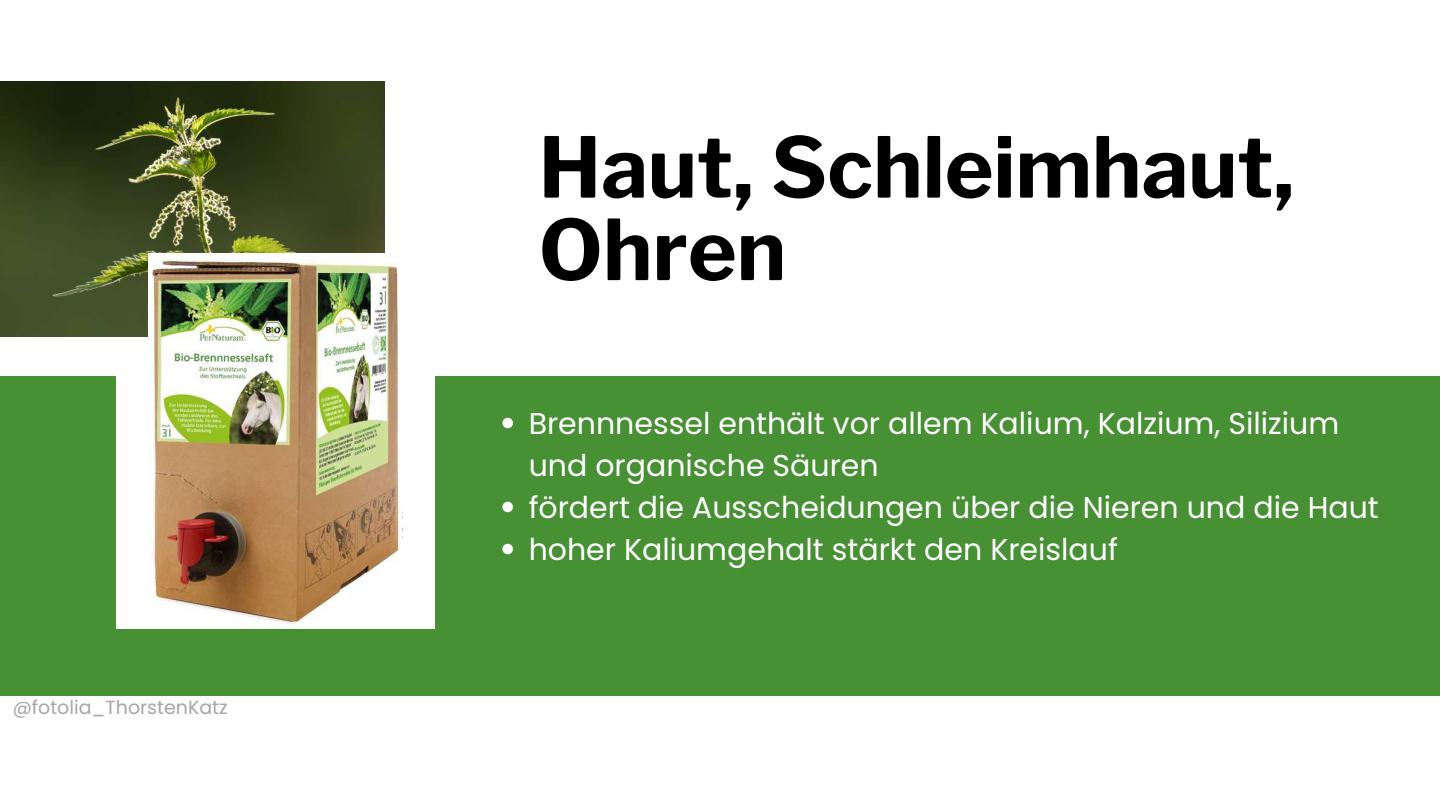
<style>
.page{position:relative;width:1440px;height:810px;background:#fff}
.page>*{position:absolute;margin:0;border:0;box-sizing:border-box;transform-origin:0 0}
.t1{font:700 83.1px/82.5px "Libre Franklin";color:#000}
.t2{font:30px/42px "Poppins";color:#fff}
.t3{font:19px "Poppins";color:#a6a6a6}
</style>
<div class="page">
<div style="left:0;top:376px;width:1440px;height:320px;background:#479034"></div>
<div style="left:116px;top:245px;width:319px;height:383px;background:#fff"></div>
<img style="left:0;top:81px;width:384px;height:256px">
<img style="left:148px;top:253px;width:252px;height:371px">
<svg style="left:502px;top:418px;width:11px;height:10px"></svg>
<svg style="left:502px;top:502px;width:11px;height:10px"></svg>
<svg style="left:502px;top:544px;width:11px;height:10px"></svg>
<p class="t3" style="left:13px;top:696px;width:217px">@fotolia_ThorstenKatz</p>
<h1 class="t1" style="left:539px;top:126px;width:757px">Haut, Schleimhaut,<br>Ohren</h1>
<p class="t2" style="left:529px;top:402px;width:852px">Brennnessel enthält vor allem Kalium, Kalzium, Silizium und organische Säuren<br>fördert die Ausscheidungen über die Nieren und die Haut hoher Kaliumgehalt stärkt den Kreislauf</p>
</div>
